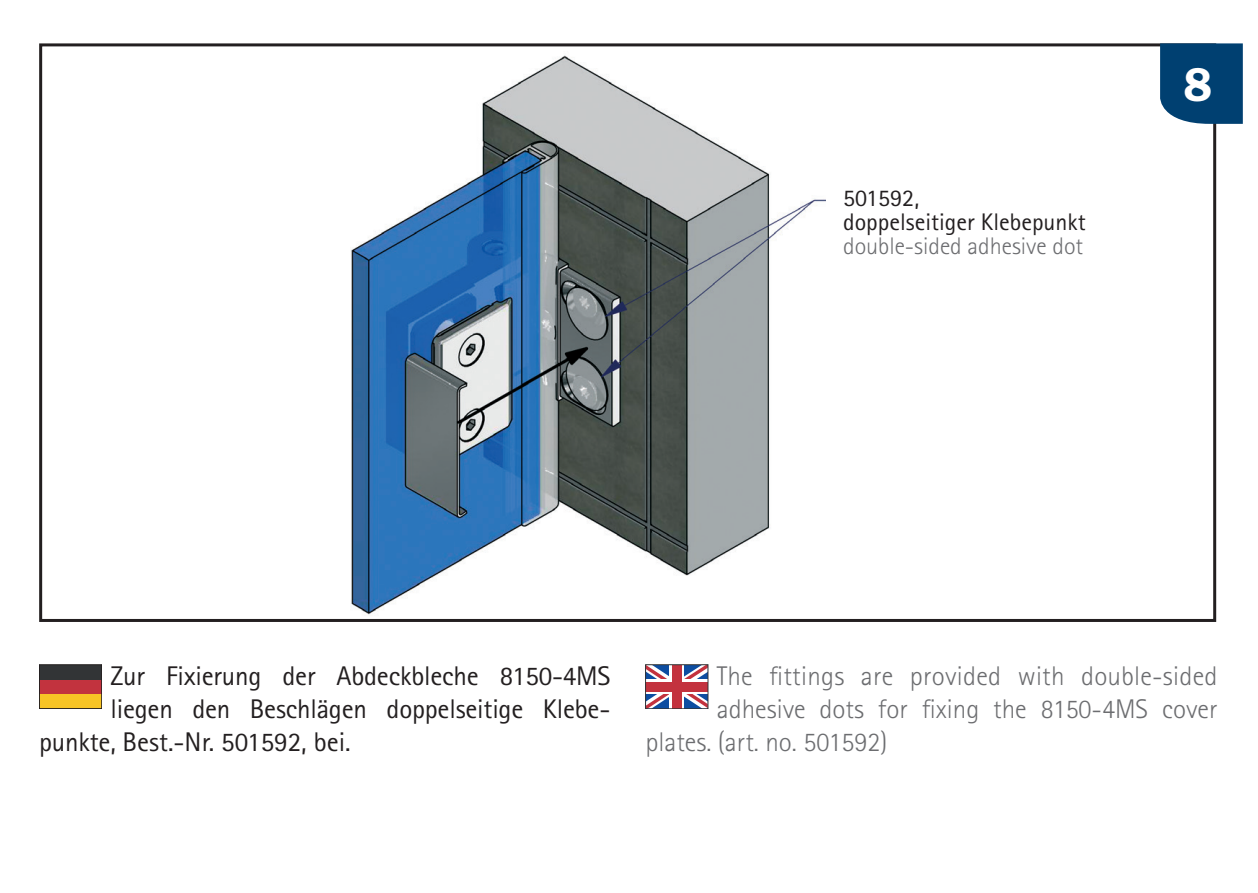
<style>
.page{position:relative;width:1258px;height:893px;background:#fff}
.page>*{position:absolute;margin:0;border:0;box-sizing:border-box;transform-origin:0 0}
.t1{font:600 48.9px "Franklin Got Itc TCE";color:#fff}
.t2{font:27px "Rotis Sans Serif";letter-spacing:-.01em;color:#231f20}
.t3{font:300 27px "Rotis Sans Serif";color:#6c6d70}
.t4{font:24px/24px "Rotis Sans Serif";color:#231f20}
.t5{font:300 24px "Rotis Sans Serif";color:#6c6d70}
</style>
<div class="page">
<img style="left:351px;top:55px;width:474px;height:560px">
<svg style="left:1160px;top:43px;width:82px;height:81px"></svg>
<svg style="left:647px;top:666px;width:59px;height:40px"></svg>
<svg style="left:669px;top:666px;width:14px;height:40px"></svg>
<svg style="left:647px;top:679px;width:59px;height:15px"></svg>
<div style="left:672px;top:665px;width:9px;height:43px;background:#c3323e"></div>
<div style="left:645px;top:682px;width:63px;height:9px;background:#c3323e"></div>
<div style="left:645px;top:664px;width:63px;height:44px;border:1px solid #323436"></div>
<div style="left:39px;top:694px;width:63px;height:14px;background:#f8c425"></div>
<div style="left:39px;top:679px;width:63px;height:15px;background:#c2333e"></div>
<div style="left:39px;top:664px;width:63px;height:15px;background:#323436"></div>
<div style="left:39px;top:664px;width:63px;height:44px;border:1px solid #231f20"></div>
<p class="t4" style="left:843px;top:186px;width:244px">501592,<br>doppelseitiger Klebepunkt</p>
<p class="t5" style="left:843px;top:232px;width:241px">double-sided adhesive dot</p>
<h1 class="t1" style="left:1183px;top:58px;width:30px">8</h1>
<p class="t2" style="left:110px;top:660px;width:501px">Zur Fixierung der Abdeckbleche 8150-4MS</p>
<p class="t2" style="left:110px;top:693px;width:501px">liegen den Beschlägen doppelseitige Klebe-</p>
<p class="t2" style="left:39px;top:726px;width:313px">punkte, Best.-Nr. 501592, bei.</p>
<p class="t3" style="left:716px;top:660px;width:502px">The fittings are provided with double-sided</p>
<p class="t3" style="left:716px;top:693px;width:502px">adhesive dots for fixing the 8150-4MS cover</p>
<p class="t3" style="left:645px;top:726px;width:243px">plates. (art. no. 501592)</p>
</div>
